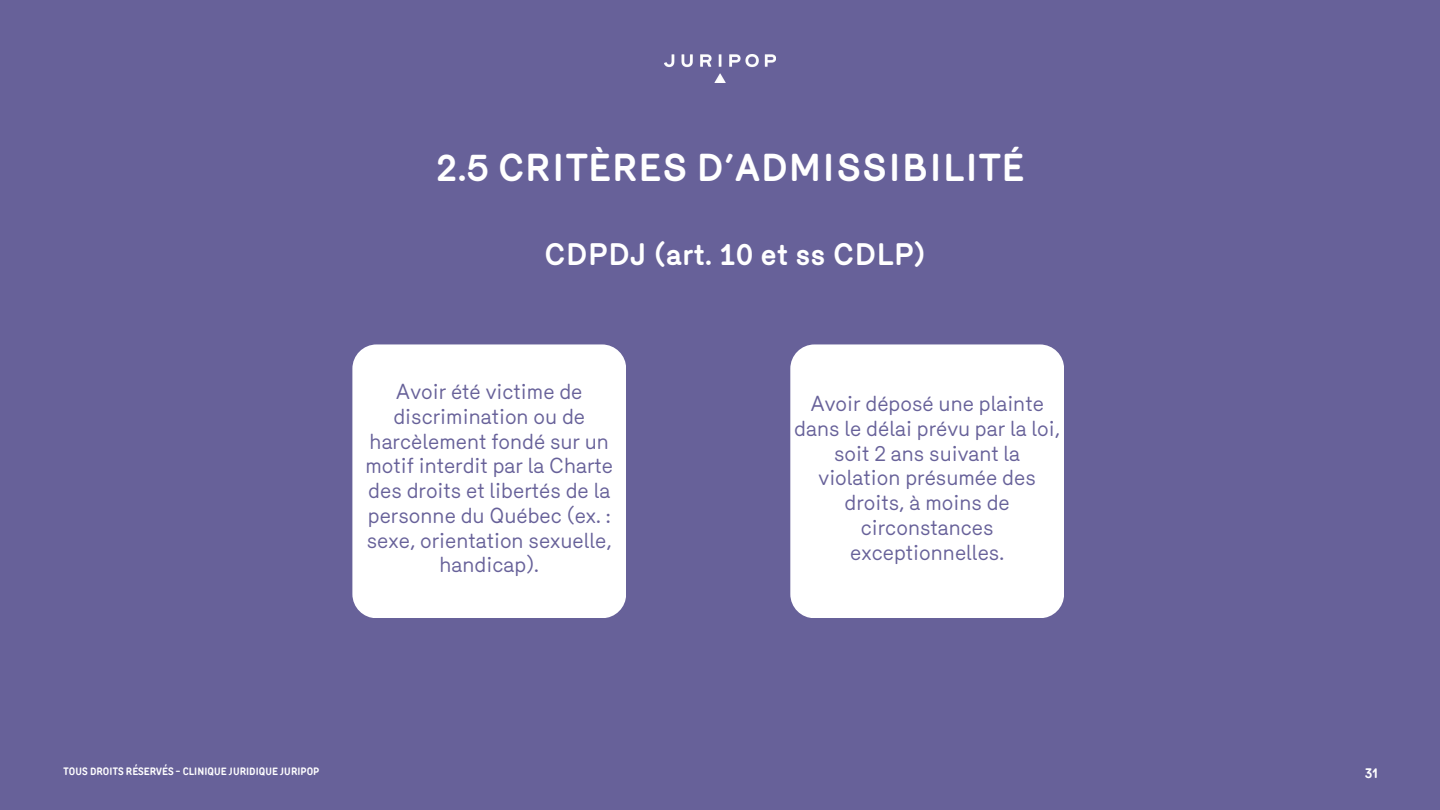
<style>
.page{position:relative;width:1440px;height:810px;background:#676199}
.page>*{position:absolute;margin:0;border:0;box-sizing:border-box;transform-origin:0 0}
.t1{font:700 37.5px "RP Mercury";color:#fff}
.t2{font:700 30px "RP Mercury";color:#fff}
.t3{font:21px/24.8px "RP Mercury";color:#676199;text-align:center}
.t4{font:700 13.5px "TT Rounds Condensed";color:#fff}
.t5{font:700 10.5px "TT Rounds Condensed";letter-spacing:.01em;color:#fff}
</style>
<div class="page">
<img style="left:665px;top:54px;width:110px;height:28px">
<div style="left:352px;top:344px;width:274px;height:274px;background:#fff;border-radius:24px"></div>
<div style="left:790px;top:344px;width:274px;height:274px;background:#fff;border-radius:24px"></div>
<h3 class="t1" style="left:436px;top:154px;width:590px">2.5 CRITÈRES D’ADMISSIBILITÉ</h3>
<h3 class="t2" style="left:544px;top:243px;width:383px">CDPDJ (art. 10 et ss CDLP)</h3>
<p class="t3" style="left:365px;top:382px;width:249px">Avoir été victime de discrimination ou de harcèlement fondé sur un motif interdit par la Charte des droits et libertés de la personne du Québec (ex. : sexe, orientation sexuelle, handicap).</p>
<p class="t3" style="left:794px;top:394px;width:267px">Avoir déposé une plainte dans le délai prévu par la loi, soit 2 ans suivant la violation présumée des droits, à moins de circonstances exceptionnelles.</p>
<p class="t5" style="left:64px;top:765px;width:257px">TOUS DROITS RÉSERVÉS - CLINIQUE JURIDIQUE JURIPOP</p>
<h1 class="t4" style="left:1365px;top:765px;width:14px">31</h1>
</div>
